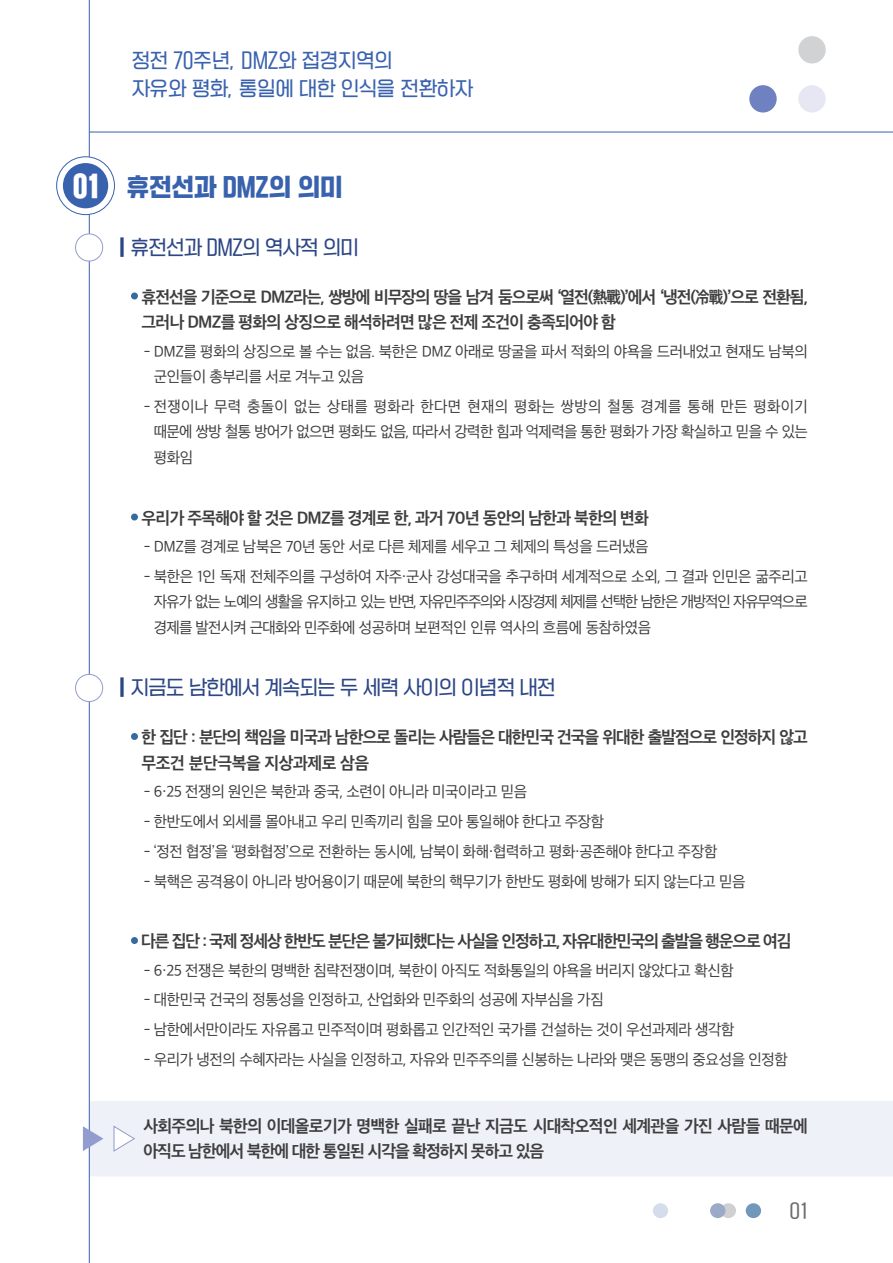
<style>
.page{position:relative;width:893px;height:1263px;background:#fff}
.page>*{position:absolute;margin:0;border:0;box-sizing:border-box;transform-origin:0 0}
.t1{font:24px "SD Gyeokdong G206 Hv";color:#3962ae;scale:.93 1}
.t2{font:19.5px "SD Gyeokdong G204 Rg";letter-spacing:-.025em;color:#2d4785;scale:.93 1}
.t3{font:19.5px/28.5px "SD Gyeokdong G204 Rg";color:#3962ae;scale:.93 1}
.t4{font:18px "SD Gyeokdong G204 Rg";color:#6c6d70}
.t5{font:16.5px/25.5px "SD Gothic Neoa g Bd";letter-spacing:-.06em;color:#3e3e3f}
.t6{font:16.5px/25.5px "SD Gothic Neoa g Bd";letter-spacing:-.04em;color:#3e3e3f}
.t7{font:15px/25.5px "SD Gothic Neoa d Rg";letter-spacing:-.025em;color:#3e3e3f;text-align:justify}
.s1{font-family:"SD Gyeokdong G207 Bk";font-size:27px;color:#fff}
.s2{font-family:"SD Gyeokdong G207 Bk"}
</style>
<div class="page">
<hr style="left:89px;top:0;width:1px;height:1263px;background:#3962ae">
<hr style="left:89px;top:132px;width:804px;height:1px;background:#3962ae">
<div style="left:749px;top:85px;width:28px;height:28px;background:#6f81c0;border-radius:50%"></div>
<div style="left:798px;top:85px;width:28px;height:28px;background:#e7e7f3;border-radius:50%"></div>
<div style="left:798px;top:36px;width:28px;height:27px;background:#d1d2d4;border-radius:50%"></div>
<div style="left:746px;top:1203px;width:15px;height:15px;background:#7197bb;border-radius:50%"></div>
<div style="left:653px;top:1203px;width:15px;height:15px;background:#d5dceb;border-radius:50%"></div>
<svg style="left:721px;top:1203px;width:15px;height:15px"></svg>
<div style="left:710px;top:1203px;width:15px;height:15px;background:#9aabc9;border-radius:50%"></div>
<svg style="left:57px;top:157px;width:57px;height:58px"></svg>
<div style="left:56px;top:157px;width:59px;height:58px;border:1px solid #3962ae;border-radius:50%"></div>
<div style="left:63px;top:163px;width:45px;height:45px;background:#3962ae;border-radius:50%"></div>
<div style="left:131px;top:292px;width:7px;height:7px;background:#356b9f;border-radius:50%"></div>
<div style="left:131px;top:513px;width:7px;height:7px;background:#356b9f;border-radius:50%"></div>
<div style="left:76px;top:234px;width:27px;height:27px;background:#fff;border-radius:50%"></div>
<div style="left:75px;top:234px;width:28px;height:27px;border:1px solid #929cce;border-radius:50%"></div>
<div style="left:131px;top:733px;width:7px;height:7px;background:#356b9f;border-radius:50%"></div>
<div style="left:131px;top:937px;width:7px;height:7px;background:#356b9f;border-radius:50%"></div>
<div style="left:76px;top:674px;width:27px;height:27px;background:#fff;border-radius:50%"></div>
<div style="left:75px;top:674px;width:28px;height:28px;border:1px solid #929cce;border-radius:50%"></div>
<div style="left:89px;top:1101px;width:804px;height:75px;background:#eef1f8"></div>
<svg style="left:83px;top:1126px;width:20px;height:25px"></svg>
<svg style="left:113px;top:1125px;width:22px;height:27px"></svg>
<h2 class="t3" style="left:132px;top:47px;width:368px">정전 70주년, DMZ와 접경지역의<br>자유와 평화, 통일에 대한 인식을 전환하자</h2>
<h1 class="t1" style="left:73px;top:175px;width:291px"><span class="s1">01</span> 휴전선과 DMZ의 의미</h1>
<h2 class="t2" style="left:118px;top:237px;width:260px"><span class="s2">|</span> 휴전선과 DMZ의 역사적 의미</h2>
<p class="t5" style="left:142px;top:284px;width:668px">휴전선을 기준으로 DMZ라는, 쌍방에 비무장의 땅을 남겨 둠으로써 ‘열전(熱戰)’에서 ‘냉전(冷戰)’으로 전환됨, 그러나 DMZ를 평화의 상징으로 해석하려면 많은 전제 조건이 충족되어야 함</p>
<p class="t7" style="left:154px;top:338px;width:656px;text-indent:-10px">- DMZ를 평화의 상징으로 볼 수는 없음. 북한은 DMZ 아래로 땅굴을 파서 적화의 야욕을 드러내었고 현재도 남북의 군인들이 총부리를 서로 겨누고 있음</p>
<p class="t7" style="left:154px;top:394px;width:656px;text-indent:-10px">- 전쟁이나 무력 충돌이 없는 상태를 평화라 한다면 현재의 평화는 쌍방의 철통 경계를 통해 만든 평화이기 때문에 쌍방 철통 방어가 없으면 평화도 없음, 따라서 강력한 힘과 억제력을 통한 평화가 가장 확실하고 믿을 수 있는 평화임</p>
<p class="t5" style="left:142px;top:505px;width:509px">우리가 주목해야 할 것은 DMZ를 경계로 한, 과거 70년 동안의 남한과 북한의 변화</p>
<p class="t7" style="left:144px;top:534px;width:506px">- DMZ를 경계로 남북은 70년 동안 서로 다른 체제를 세우고 그 체제의 특성을 드러냈음</p>
<p class="t7" style="left:154px;top:564px;width:656px;text-indent:-10px">- 북한은 1인 독재 전체주의를 구성하여 자주·군사 강성대국을 추구하며 세계적으로 소외, 그 결과 인민은 굶주리고 자유가 없는 노예의 생활을 유지하고 있는 반면, 자유민주주의와 시장경제 체제를 선택한 남한은 개방적인 자유무역으로 경제를 발전시켜 근대화와 민주화에 성공하며 보편적인 인류 역사의 흐름에 동참하였음</p>
<h2 class="t2" style="left:118px;top:678px;width:471px"><span class="s2">|</span> 지금도 남한에서 계속되는 두 세력 사이의 이념적 내전</h2>
<p class="t5" style="left:142px;top:724px;width:668px">한 집단 : 분단의 책임을 미국과 남한으로 돌리는 사람들은 대한민국 건국을 위대한 출발점으로 인정하지 않고 무조건 분단극복을 지상과제로 삼음</p>
<p class="t7" style="left:144px;top:779px;width:385px">- 6·25 전쟁의 원인은 북한과 중국, 소련이 아니라 미국이라고 믿음</p>
<p class="t7" style="left:144px;top:808px;width:462px">- 한반도에서 외세를 몰아내고 우리 민족끼리 힘을 모아 통일해야 한다고 주장함</p>
<p class="t7" style="left:144px;top:838px;width:575px">- ‘정전 협정’을 ‘평화협정’으로 전환하는 동시에, 남북이 화해·협력하고 평화·공존해야 한다고 주장함</p>
<p class="t7" style="left:144px;top:869px;width:603px">- 북핵은 공격용이 아니라 방어용이기 때문에 북한의 핵무기가 한반도 평화에 방해가 되지 않는다고 믿음</p>
<p class="t5" style="left:141px;top:928px;width:652px">다른 집단 : 국제 정세상 한반도 분단은 불가피했다는 사실을 인정하고, 자유대한민국의 출발을 행운으로 여김</p>
<p class="t7" style="left:144px;top:957px;width:591px">- 6·25 전쟁은 북한의 명백한 침략전쟁이며, 북한이 아직도 적화통일의 야욕을 버리지 않았다고 확신함</p>
<p class="t7" style="left:144px;top:987px;width:461px">- 대한민국 건국의 정통성을 인정하고, 산업화와 민주화의 성공에 자부심을 가짐</p>
<p class="t7" style="left:144px;top:1017px;width:592px">- 남한에서만이라도 자유롭고 민주적이며 평화롭고 인간적인 국가를 건설하는 것이 우선과제라 생각함</p>
<p class="t7" style="left:144px;top:1046px;width:646px">- 우리가 냉전의 수혜자라는 사실을 인정하고, 자유와 민주주의를 신봉하는 나라와 맺은 동맹의 중요성을 인정함</p>
<p class="t6" style="left:143px;top:1113px;width:666px">사회주의나 북한의 이데올로기가 명백한 실패로 끝난 지금도 시대착오적인 세계관을 가진 사람들 때문에 아직도 남한에서 북한에 대한 통일된 시각을 확정하지 못하고 있음</p>
<p class="t4" style="left:789px;top:1201px;width:20px">01</p>
</div>
